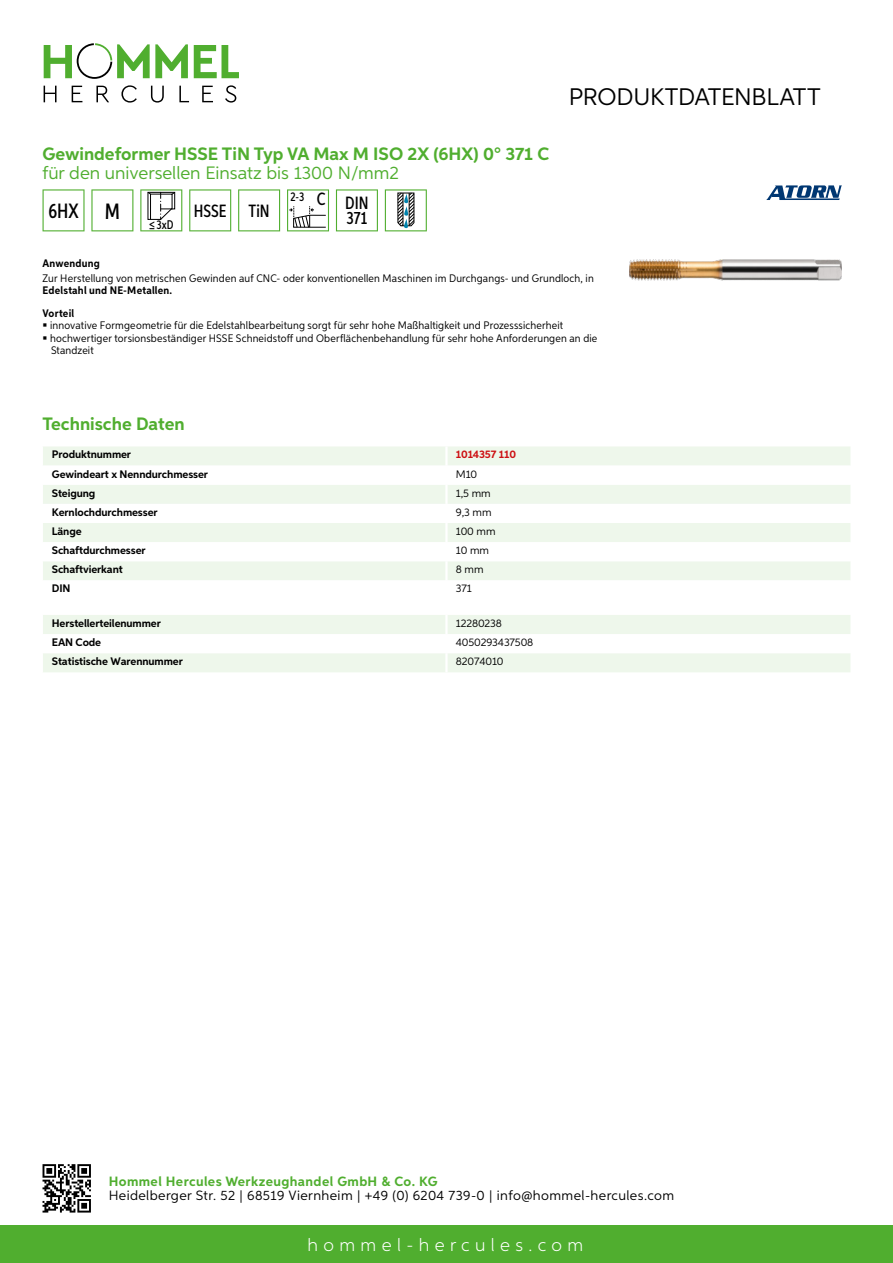
<style>
.page{position:relative;width:893px;height:1263px;background:#fff}
.page>*{position:absolute;margin:0;border:0;box-sizing:border-box;transform-origin:0 0}
.t1{font:24px "Aspira";letter-spacing:-.01em;color:#000}
.t2{font:500 20.7px "Aspira XX Nar";color:#000}
.t3{font:700 18px "Aspira";color:#50ae2f}
.t4{font:18px "Aspira";color:#50ae2f}
.t5{font:300 18px "Aspira";letter-spacing:.3em;color:#fff}
.t6{font:500 17.85px/14.9px "Aspira XX Nar";color:#000;text-align:right}
.t7{font:13.5px "Aspira";letter-spacing:.03em;color:#000}
.t8{font:700 13.5px "Aspira";letter-spacing:.03em;color:#50ae2f}
.t9{font:500 12.6px "Aspira XX Nar";color:#000}
.t10{font:10.95px/12.5px "Aspira Nar";letter-spacing:.015em;color:#000}
.t11{font:700 10.95px "Aspira";letter-spacing:-.01em;color:#000}
.t12{font:10.95px "Aspira";letter-spacing:-.01em;color:#000}
.t13{font:700 10.95px/22.2px "Aspira Nar";letter-spacing:.02em;color:#000}
.t14{font:700 10.95px "Aspira";letter-spacing:-.01em;color:#cd1013}
.s1{font-size:22.2px}
</style>
<div class="page">
<div style="left:0;top:1226px;width:893px;height:37px;background:#50ae2f"></div>
<svg style="left:43px;top:1164px;width:48px;height:48px"></svg>
<svg style="left:194px;top:45px;width:45px;height:33px"></svg>
<svg style="left:44px;top:43px;width:144px;height:36px"></svg>
<svg style="left:44px;top:86px;width:13px;height:16px"></svg>
<svg style="left:72px;top:86px;width:10px;height:16px"></svg>
<svg style="left:96px;top:86px;width:13px;height:16px"></svg>
<svg style="left:121px;top:85px;width:16px;height:18px"></svg>
<svg style="left:151px;top:86px;width:13px;height:17px"></svg>
<svg style="left:179px;top:86px;width:10px;height:16px"></svg>
<svg style="left:202px;top:86px;width:11px;height:16px"></svg>
<svg style="left:225px;top:85px;width:11px;height:18px"></svg>
<div style="left:43px;top:446px;width:807px;height:19px;background:#eef7eb"></div>
<svg style="left:43px;top:485px;width:807px;height:95px;fill:#eef7eb"></svg>
<hr style="left:445px;top:446px;width:3px;height:20px;background:#fff">
<hr style="left:445px;top:485px;width:3px;height:19px;background:#fff">
<hr style="left:445px;top:504px;width:3px;height:19px;background:#fff">
<hr style="left:445px;top:523px;width:3px;height:19px;background:#fff">
<hr style="left:445px;top:542px;width:3px;height:19px;background:#fff">
<hr style="left:445px;top:561px;width:3px;height:19px;background:#fff">
<svg style="left:43px;top:615px;width:807px;height:57px"></svg>
<hr style="left:445px;top:653px;width:3px;height:19px;background:#fff">
<svg style="left:43px;top:189px;width:42px;height:42px"></svg>
<svg style="left:91px;top:189px;width:42px;height:42px"></svg>
<svg style="left:140px;top:189px;width:42px;height:42px"></svg>
<svg style="left:189px;top:189px;width:42px;height:42px"></svg>
<svg style="left:238px;top:189px;width:42px;height:42px"></svg>
<svg style="left:287px;top:189px;width:42px;height:42px"></svg>
<svg style="left:336px;top:189px;width:42px;height:42px"></svg>
<svg style="left:385px;top:189px;width:42px;height:42px"></svg>
<img style="left:629px;top:259px;width:213px;height:22px">
<svg style="left:766px;top:185px;width:76px;height:15px"></svg>
<h3 class="t3" style="left:43px;top:142px;width:508px">Gewindeformer HSSE TiN Typ VA Max M ISO 2X (6HX) 0° 371 C</h3>
<h3 class="t4" style="left:43px;top:162px;width:358px">für den universellen Einsatz bis 1300 N/mm2</h3>
<h2 class="t2" style="left:48px;top:198px;width:73px">6HX <span class="s1">M</span></h2>
<p class="t9" style="left:149px;top:217px;width:26px">≤3xD</p>
<h3 class="t6" style="left:194px;top:203px;width:77px">HSSE TiN</h3>
<h3 class="t6" style="left:290px;top:196px;width:80px"><sup>2-3</sup> C DIN<br>371</h3>
<h1 class="t1" style="left:569px;top:82px;width:253px">Produktdatenblatt</h1>
<p class="t13" style="left:43px;top:253px;width:59px">Anwendung</p>
<p class="t10" style="left:43px;top:272px;width:553px">Zur Herstellung von metrischen Gewinden auf CNC- oder konventionellen Maschinen im Durchgangs- und Grundloch, in</p>
<p class="t13" style="left:43px;top:280px;width:131px">Edelstahl und NE-Metallen.<br>Vorteil</p>
<p class="t10" style="left:50px;top:319px;width:549px">innovative Formgeometrie für die Edelstahlbearbeitung sorgt für sehr hohe Maßhaltigkeit und Prozesssicherheit hochwertiger torsionsbeständiger HSSE Schneidstoff und Oberflächenbehandlung für sehr hohe Anforderungen an die<br>Standzeit</p>
<h3 class="t3" style="left:43px;top:412px;width:144px">Technische Daten</h3>
<p class="t11" style="left:52px;top:448px;width:81px">Produktnummer</p>
<p class="t14" style="left:456px;top:448px;width:62px">1014357 110</p>
<p class="t11" style="left:52px;top:467px;width:158px">Gewindeart x Nenndurchmesser</p>
<p class="t12" style="left:456px;top:467px;width:23px">M10</p>
<p class="t11" style="left:52px;top:486px;width:45px">Steigung</p>
<p class="t12" style="left:456px;top:486px;width:36px">1,5 mm</p>
<p class="t11" style="left:52px;top:505px;width:107px">Kernlochdurchmesser</p>
<p class="t12" style="left:456px;top:505px;width:37px">9,3 mm</p>
<p class="t11" style="left:52px;top:524px;width:31px">Länge</p>
<p class="t12" style="left:456px;top:524px;width:41px">100 mm</p>
<p class="t11" style="left:52px;top:544px;width:95px">Schaftdurchmesser</p>
<p class="t12" style="left:456px;top:544px;width:35px">10 mm</p>
<p class="t11" style="left:52px;top:563px;width:72px">Schaftvierkant</p>
<p class="t12" style="left:456px;top:563px;width:29px">8 mm</p>
<p class="t11" style="left:52px;top:582px;width:20px">DIN</p>
<p class="t12" style="left:456px;top:582px;width:17px">371</p>
<p class="t11" style="left:52px;top:616px;width:111px">Herstellerteilenummer</p>
<p class="t12" style="left:456px;top:616px;width:48px">12280238</p>
<p class="t11" style="left:52px;top:635px;width:51px">EAN Code</p>
<p class="t12" style="left:456px;top:636px;width:79px">4050293437508</p>
<p class="t11" style="left:52px;top:655px;width:132px">Statistische Warennummer</p>
<p class="t12" style="left:456px;top:655px;width:49px">82074010</p>
<p class="t8" style="left:109px;top:1172px;width:330px">Hommel Hercules Werkzeughandel GmbH &amp; Co. KG</p>
<p class="t7" style="left:109px;top:1187px;width:567px">Heidelberger Str. 52 | 68519 Viernheim | +49 (0) 6204 739-0 | info@hommel-hercules.com</p>
<h3 class="t5" style="left:307px;top:1234px;width:277px">hommel-hercules.com</h3>
</div>
